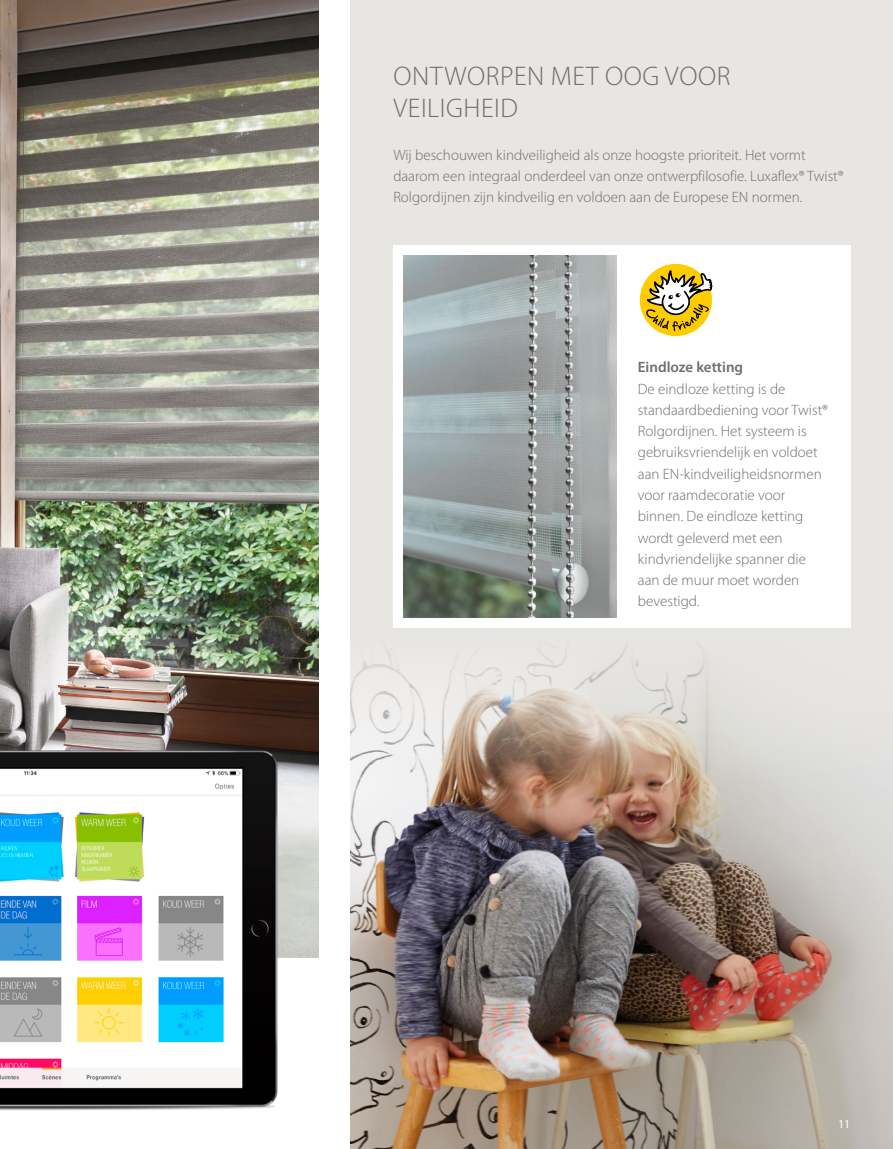
<style>
.page{position:relative;width:893px;height:1149px;background:#fff}
.page>*{position:absolute;margin:0;border:0;box-sizing:border-box;transform-origin:0 0}
.subregel_kop{font:300 27px/32px "Myriad Pro";letter-spacing:.02em;color:#6e6e6e}
.tekst{font:300 15px/21.3px "Myriad Pro";color:#6e6e6e}
.tekst-2{font:600 15px "Myriad Pro";color:#6e6e6e}
.paginacijfer_oneven{font:12px "Myriad Pro";color:#fff}
</style>
<div class="page">
<div style="left:351px;top:0;width:542px;height:1148px;background:#e8e6e2"></div>
<img style="left:351px;top:647px;width:542px;height:501px">
<img style="left:0;top:0;width:319px;height:702px">
<img style="left:0;top:702px;width:319px;height:409px">
<div style="left:393px;top:244px;width:457px;height:383px;background:#fff"></div>
<img style="left:404px;top:255px;width:213px;height:362px">
<div style="left:640px;top:264px;width:72px;height:72px;background:#fc0;border-radius:50%"></div>
<svg style="left:646px;top:266px;width:66px;height:65px"></svg>
<p class="subregel_kop" style="left:394px;top:61px;width:338px">ONTWORPEN MET OOG VOOR<br>VEILIGHEID</p>
<p class="tekst" style="left:393px;top:144px;width:452px">Wij beschouwen kindveiligheid als onze hoogste prioriteit. Het vormt daarom een integraal onderdeel van onze ontwerpfilosofie. Luxaflex® Twist®<br>Rolgordijnen zijn kindveilig en voldoen aan de Europese EN normen.</p>
<p class="tekst-2" style="left:638px;top:357px;width:107px">Eindloze ketting</p>
<p class="tekst" style="left:638px;top:378px;width:192px">De eindloze ketting is de standaardbediening voor Twist®<br>Rolgordijnen. Het systeem is gebruiksvriendelijk en voldoet aan EN-kindveiligheidsnormen voor raamdecoratie voor binnen. De eindloze ketting wordt geleverd met een kindvriendelijke spanner die aan de muur moet worden bevestigd.</p>
<p class="paginacijfer_oneven" style="left:838px;top:1115px;width:14px">11</p>
</div>
